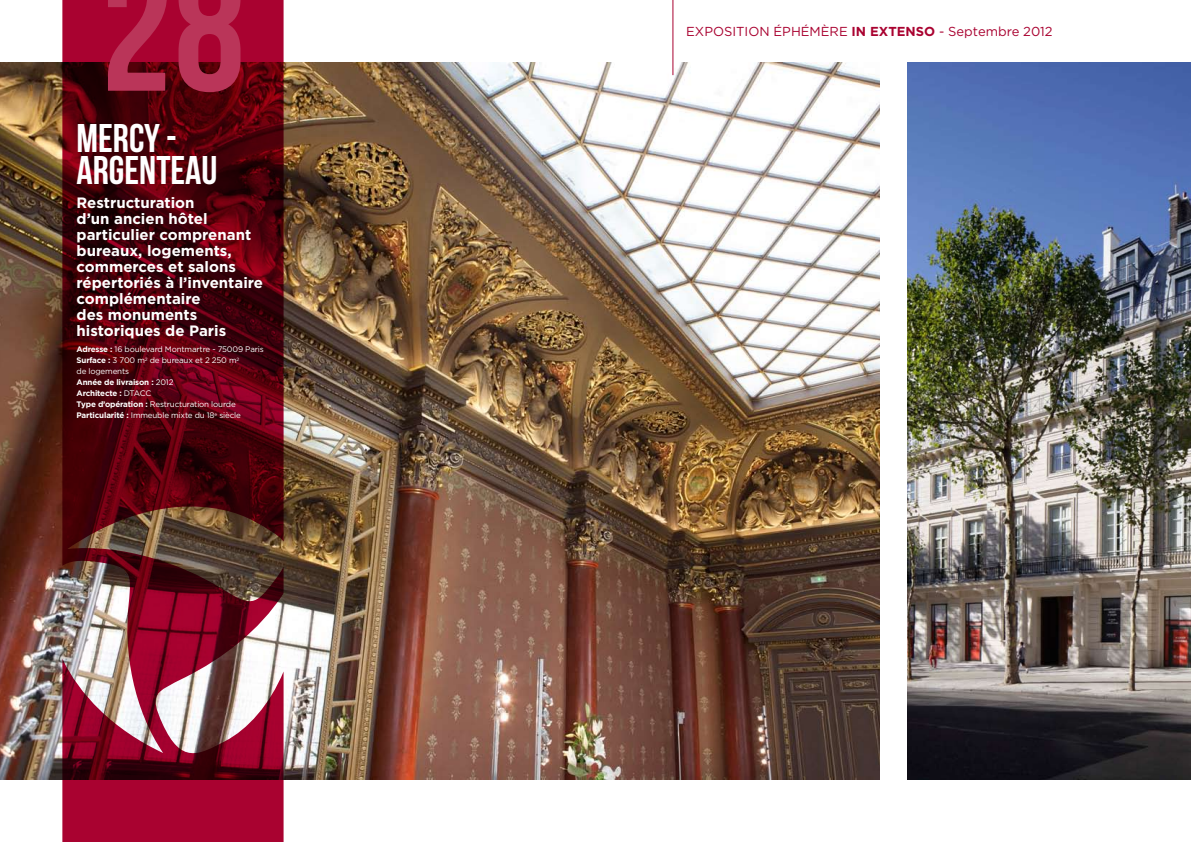
<style>
.page{position:relative;width:1191px;height:842px;background:#fff}
.page>*{position:absolute;margin:0;border:0;box-sizing:border-box;transform-origin:0 0}
.t1{font:180px "Bebas Neue";color:#ba3559}
.t2{font:40px/32px "Bebas Neue";color:#fff}
.t3{font:700 15px/16px "Gotham";color:#fff}
.t4{font:13px "Gotham";color:#a90230}
.t5{font:8px/11px "Gotham";letter-spacing:-.02em;color:#fff}
.s1{font-weight:700}
</style>
<div class="page">
<img style="left:0;top:62px;width:879px;height:718px">
<svg style="left:62px;top:0;width:221px;height:842px;background:#6d1827"></svg>
<img style="left:907px;top:62px;width:284px;height:718px">
<hr style="left:672px;top:0;width:1px;height:75px;background:#a90230">
<h1 class="t1" style="left:101px;top:-70px;width:146px">28</h1>
<h2 class="t2" style="left:77px;top:121px;width:142px">MERCY -<br>ARGENTEAU</h2>
<h3 class="t3" style="left:77px;top:194px;width:188px">Restructuration<br>d’un ancien hôtel particulier comprenant bureaux, logements, commerces et salons répertoriés à l’inventaire complémentaire<br>des monuments historiques de Paris</h3>
<p class="t5" style="left:77px;top:344px;width:189px"><span class="s1">Adresse :</span> 16 boulevard Montmartre - 75009 Paris<br><span class="s1">Surface :</span> 3 700 m<sup>2</sup> de bureaux et 2 250 m<sup>2<br></sup>de logements<br><span class="s1">Année de livraison :</span> 2012<br><span class="s1">Architecte :</span> DTACC<br><span class="s1">Type d’opération :</span> Restructuration lourde<br><span class="s1">Particularité :</span> Immeuble mixte du 18<sup>e</sup> siècle</p>
<h3 class="t4" style="left:686px;top:23px;width:27px">Exposition</h3>
<h3 class="t4" style="left:773px;top:23px;width:116px">éph ém ère <span class="s1">In Extens</span></h3>
<h3 class="t4" style="left:924px;top:23px;width:130px"><span class="s1">o</span> - Septembre 2012</h3>
</div>
